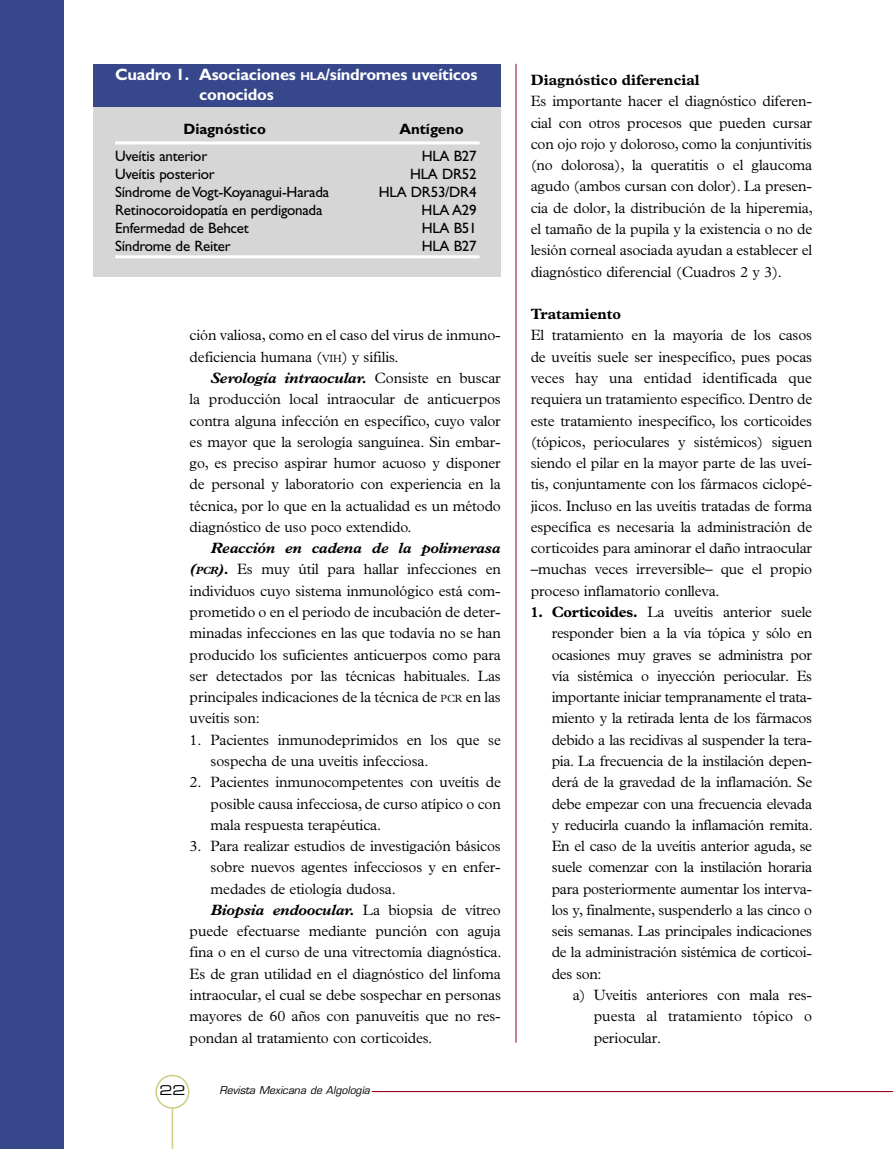
<style>
.page{position:relative;width:893px;height:1149px;background:#fff}
.page>*{position:absolute;margin:0;border:0;box-sizing:border-box;transform-origin:0 0}
.t1{font:700 16.5px/19.8px "Gill Sans";letter-spacing:-.015em;color:#fff}
.t2{font:300 15px/21.3px "Plantin";letter-spacing:-.01em;color:#000;text-align:justify}
.t3{font:15px "Gill Sans";letter-spacing:-.015em;color:#000}
.t4{font:italic 700 15px "Plantin";letter-spacing:-.02em;color:#000}
.t5{font:700 15px "Plantin";color:#000}
.t6{font:700 15px "Gill Sans";color:#000}
.t7{font:13.5px "Eurostile Extended Two";color:#000}
.t8{font:italic 10.5px "Eurostile";color:#000}
.s1{font-size:11.55px}
.s2{font-size:10.5px}
.s3{font-weight:700;font-style:italic}
.s4{font-weight:700;font-style:italic;font-size:10.5px}
.s5{font-weight:300;font-style:normal}
.s6{font-weight:700}
</style>
<div class="page">
<div style="left:155px;top:1074px;width:34px;height:34px;border:2px solid #cfcc83;border-radius:50%"></div>
<hr style="left:172px;top:1107px;width:1px;height:41px;background:#cfcc83">
<hr style="left:516px;top:64px;width:1px;height:978px;background:#8a0032">
<hr style="left:372px;top:1090px;width:521px;height:1px;background:#97001f">
<div style="left:0;top:0;width:64px;height:1148px;background:#36478b"></div>
<div style="left:94px;top:79px;width:407px;height:197px;background:#d6d6d6"></div>
<div style="left:94px;top:64px;width:407px;height:42px;background:#36478b"></div>
<hr style="left:115px;top:141px;width:365px;height:3px;background:#fff">
<hr style="left:115px;top:255px;width:365px;height:3px;background:#fff">
<p class="t1" style="left:199px;top:64px;width:280px;text-indent:-84px">Cuadro 1. Asociaciones <span class="s1">HLA</span>/síndromes uveíticos conocidos</p>
<p class="t6" style="left:183px;top:120px;width:84px">Diagnóstico</p>
<p class="t6" style="left:399px;top:120px;width:66px">Antígeno</p>
<p class="t3" style="left:115px;top:147px;width:94px">Uveítis anterior</p>
<p class="t3" style="left:422px;top:147px;width:56px">HLA B27</p>
<p class="t3" style="left:115px;top:165px;width:101px">Uveítis posterior</p>
<p class="t3" style="left:410px;top:165px;width:68px">HLA DR52</p>
<p class="t3" style="left:115px;top:183px;width:216px">Síndrome de Vogt-Koyanagui-Harada</p>
<p class="t3" style="left:379px;top:183px;width:99px">HLA DR53/DR4</p>
<p class="t3" style="left:115px;top:201px;width:209px">Retinocoroidopatía en perdigonada</p>
<p class="t3" style="left:422px;top:201px;width:57px">HLA A29</p>
<p class="t3" style="left:115px;top:219px;width:135px">Enfermedad de Behcet</p>
<p class="t3" style="left:422px;top:219px;width:56px">HLA B51</p>
<p class="t3" style="left:115px;top:237px;width:117px">Síndrome de Reiter</p>
<p class="t3" style="left:422px;top:237px;width:56px">HLA B27</p>
<p class="t2" style="left:190px;top:325px;width:313px">ción valiosa, como en el caso del virus de inmuno&shy;deficiencia humana (<span class="s2">VIH</span>) y sífilis.</p>
<p class="t2" style="left:190px;top:367px;width:313px;text-indent:21px"><span class="s3">Serología intraocular.</span> Consiste en buscar la producción local intraocular de anticuerpos contra alguna infección en específico, cuyo valor es mayor que la serología sanguínea. Sin embar&shy;go, es preciso aspirar humor acuoso y disponer de personal y laboratorio con experiencia en la técnica, por lo que en la actualidad es un método diagnóstico de uso poco extendido.</p>
<p class="t2" style="left:190px;top:537px;width:313px;text-indent:21px"><span class="s3">Reacción en cadena de la polimerasa (</span><span class="s4">PCR</span><span class="s3">).</span> Es muy útil para hallar infecciones en individuos cuyo sistema inmunológico está com&shy;prometido o en el periodo de incubación de deter&shy;minadas infecciones en las que todavía no se han producido los suficientes anticuerpos como para ser detectados por las técnicas habituales. Las principales indicaciones de la técnica de <span class="s2">PCR</span> en las uveítis son:</p>
<p class="t2" style="left:211px;top:728px;width:292px;text-indent:-21px">1. Pacientes inmunodeprimidos en los que se sospecha de una uveítis infecciosa.</p>
<p class="t2" style="left:211px;top:771px;width:292px;text-indent:-21px">2. Pacientes inmunocompetentes con uveítis de posible causa infecciosa, de curso atípico o con mala respuesta terapéutica.</p>
<p class="t2" style="left:190px;top:835px;width:313px">3. Para realizar estudios de investigación básicos</p>
<p class="t2" style="left:211px;top:856px;width:292px">sobre nuevos agentes infecciosos y en enfer-</p>
<p class="t2" style="left:211px;top:877px;width:187px">medades de etiología dudosa.</p>
<p class="t4" style="left:211px;top:900px;width:292px">Biopsia endoocular. <span class="s5">La biopsia de vítreo</span></p>
<p class="t2" style="left:190px;top:920px;width:313px">puede efectuarse mediante punción con aguja</p>
<p class="t2" style="left:190px;top:941px;width:313px">fina o en el curso de una vitrectomía diagnóstica.</p>
<p class="t2" style="left:190px;top:962px;width:313px">Es de gran utilidad en el diagnóstico del linfoma</p>
<p class="t2" style="left:190px;top:984px;width:313px">intraocular, el cual se debe sospechar en personas</p>
<p class="t2" style="left:190px;top:1005px;width:313px">mayores de 60 años con panuveítis que no res-</p>
<p class="t2" style="left:190px;top:1026px;width:244px">pondan al tratamiento con corticoides.</p>
<p class="t7" style="left:160px;top:1080px;width:28px">22</p>
<p class="t8" style="left:219px;top:1083px;width:152px">Revista Mexicana de Algología</p>
<p class="t5" style="left:531px;top:71px;width:170px">Diagnóstico diferencial</p>
<p class="t2" style="left:531px;top:91px;width:284px">Es importante hacer el diagnóstico diferen&shy;cial con otros procesos que pueden cursar con ojo rojo y doloroso, como la conjuntivitis (no dolorosa), la queratitis o el glaucoma agudo (ambos cursan con dolor). La presen&shy;cia de dolor, la distribución de la hiperemia, el tamaño de la pupila y la existencia o no de lesión corneal asociada ayudan a establecer el diagnóstico diferencial (Cuadros 2 y 3).</p>
<p class="t5" style="left:531px;top:305px;width:92px">Tratamiento</p>
<p class="t2" style="left:531px;top:325px;width:283px">El tratamiento en la mayoría de los casos de uveítis suele ser inespecífico, pues pocas veces hay una entidad identificada que requiera un tratamiento específico. Dentro de este tratamiento inespecífico, los corticoides (tópicos, perioculares y sistémicos) siguen siendo el pilar en la mayor parte de las uveí&shy;tis, conjuntamente con los fármacos ciclopé&shy;jicos. Incluso en las uveítis tratadas de forma específica es necesaria la administración de corticoides para aminorar el daño intraocular –muchas veces irreversible– que el propio proceso inflamatorio conlleva.</p>
<p class="t2" style="left:552px;top:601px;width:263px;text-indent:-21px"><span class="s6">1. Corticoides.</span> La uveítis anterior suele responder bien a la vía tópica y sólo en ocasiones muy graves se administra por vía sistémica o inyección periocular. Es importante iniciar tempranamente el trata&shy;miento y la retirada lenta de los fármacos debido a las recidivas al suspender la tera&shy;pia. La frecuencia de la instilación depen&shy;derá de la gravedad de la inflamación. Se debe empezar con una frecuencia elevada y reducirla cuando la inflamación remita.<br>En el caso de la uveítis anterior aguda, se suele comenzar con la instilación horaria para posteriormente aumentar los interva&shy;los y, finalmente, suspenderlo a las cinco o seis semanas. Las principales indicaciones de la administración sistémica de corticoi&shy;des son:</p>
<p class="t2" style="left:594px;top:984px;width:220px;text-indent:-21px">a) Uveítis anteriores con mala res&shy;puesta al tratamiento tópico o periocular.</p>
</div>
